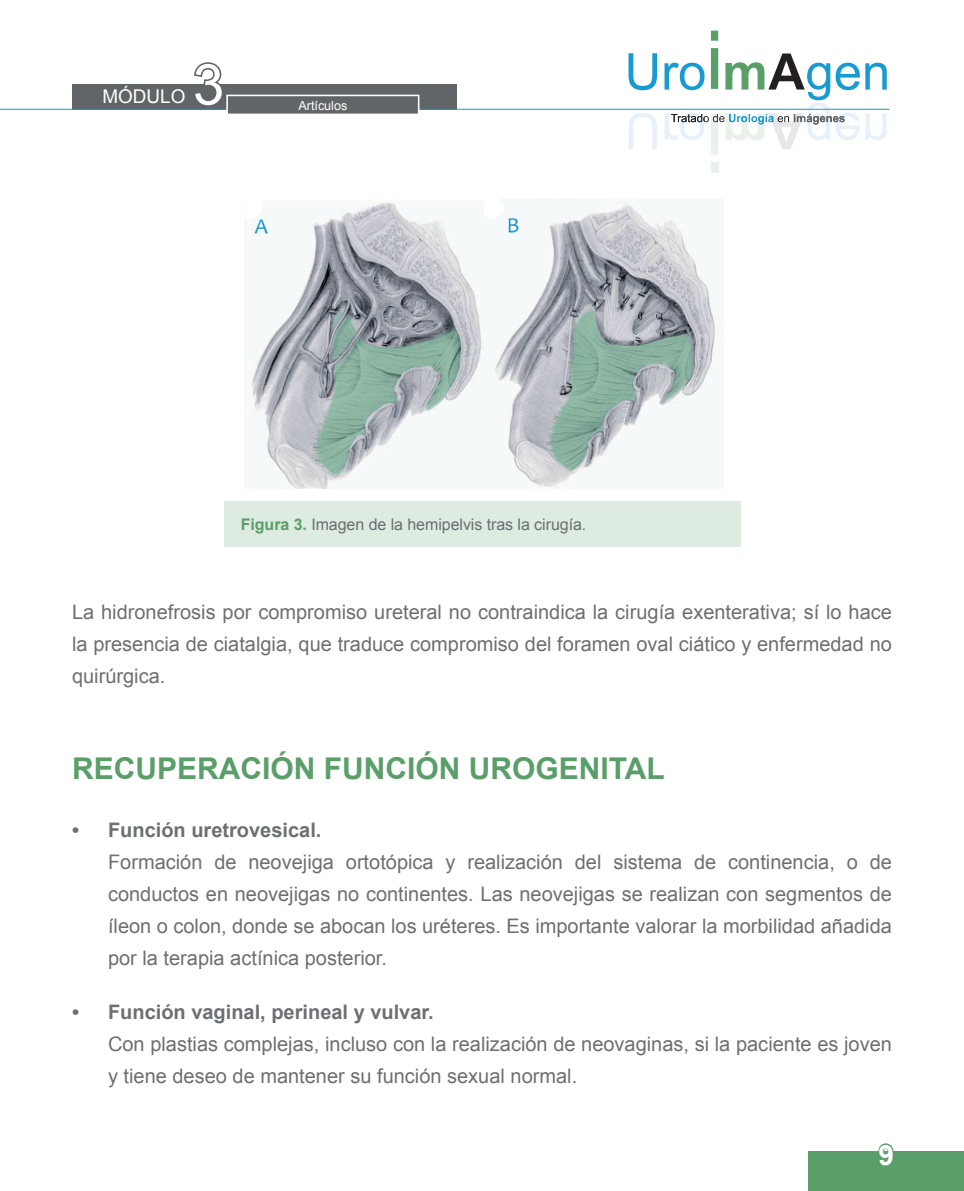
<style>
.page{position:relative;width:964px;height:1191px;background:#fff}
.page>*{position:absolute;margin:0;border:0;box-sizing:border-box;transform-origin:0 0}
.t1{font:56.6px "Arial";color:#fff}
.t2{font:700 30px "Arial";color:#5a9e69}
.t3{font:700 28px "Arial";color:#fff}
.t4{font:20px/32px "Arial";color:#6c6f74;text-align:justify}
.t5{font:700 20px "Arial";color:#6c6f74}
.t6{font:18.8px "Arial";color:#fff}
.t7{font:16px "Arial";letter-spacing:-.005em;color:#6c6f74}
.t8{font:12.6px "Arial";color:#fff}
.s1{font-weight:700;color:#5a9e69}
</style>
<div class="page">
<div style="left:72px;top:84px;width:384px;height:26px;background:#626568"></div>
<svg style="left:194px;top:62px;width:28px;height:22px"></svg>
<div style="left:711px;top:162px;width:7px;height:10px;background:#eaf1ea"></div>
<hr style="left:0;top:109px;width:889px;height:1px;background:#189bd2">
<div style="left:227px;top:95px;width:192px;height:19px;background:#626568"></div>
<div style="left:226px;top:95px;width:193px;height:20px;border:2px solid #fff"></div>
<div style="left:809px;top:1151px;width:155px;height:40px;background:#5a9e69"></div>
<svg style="left:878px;top:1143px;width:16px;height:8px"></svg>
<img style="left:250px;top:198px;width:470px;height:290px">
<div style="left:224px;top:501px;width:516px;height:46px;background:#ddebe0"></div>
<svg style="left:628px;top:31px;width:259px;height:124px"></svg>
<p class="t6" style="left:102px;top:86px;width:84px">MÓDULO</p>
<h1 class="t1" style="left:193px;top:53px;width:33px">3</h1>
<p class="t8" style="left:298px;top:98px;width:51px">Artículos</p>
<p class="t7" style="left:241px;top:515px;width:347px"><span class="s1">Figura 3.</span> Imagen de la hemipelvis tras la cirugía.</p>
<p class="t4" style="left:72px;top:595px;width:821px">La hidronefrosis por compromiso ureteral no contraindica la cirugía exenterativa; sí lo hace la presencia de ciatalgia, que traduce compromiso del foramen oval ciático y enfermedad no quirúrgica.</p>
<h2 class="t2" style="left:72px;top:751px;width:594px">RECUPERACIÓN FUNCIÓN UROGENITAL</h2>
<p class="t5" style="left:72px;top:818px;width:251px">• Función uretrovesical.</p>
<p class="t4" style="left:108px;top:845px;width:785px">Formación de neovejiga ortotópica y realización del sistema de continencia, o de conductos en neovejigas no continentes. Las neovejigas se realizan con segmentos de íleon o colon, donde se abocan los uréteres. Es importante valorar la morbilidad añadida por la terapia actínica posterior.</p>
<p class="t5" style="left:72px;top:1001px;width:363px">• Función vaginal, perineal y vulvar.</p>
<p class="t4" style="left:108px;top:1028px;width:785px">Con plastias complejas, incluso con la realización de neovaginas, si la paciente es joven y tiene deseo de mantener su función sexual normal.</p>
<h3 class="t3" style="left:878px;top:1139px;width:17px">9</h3>
</div>
